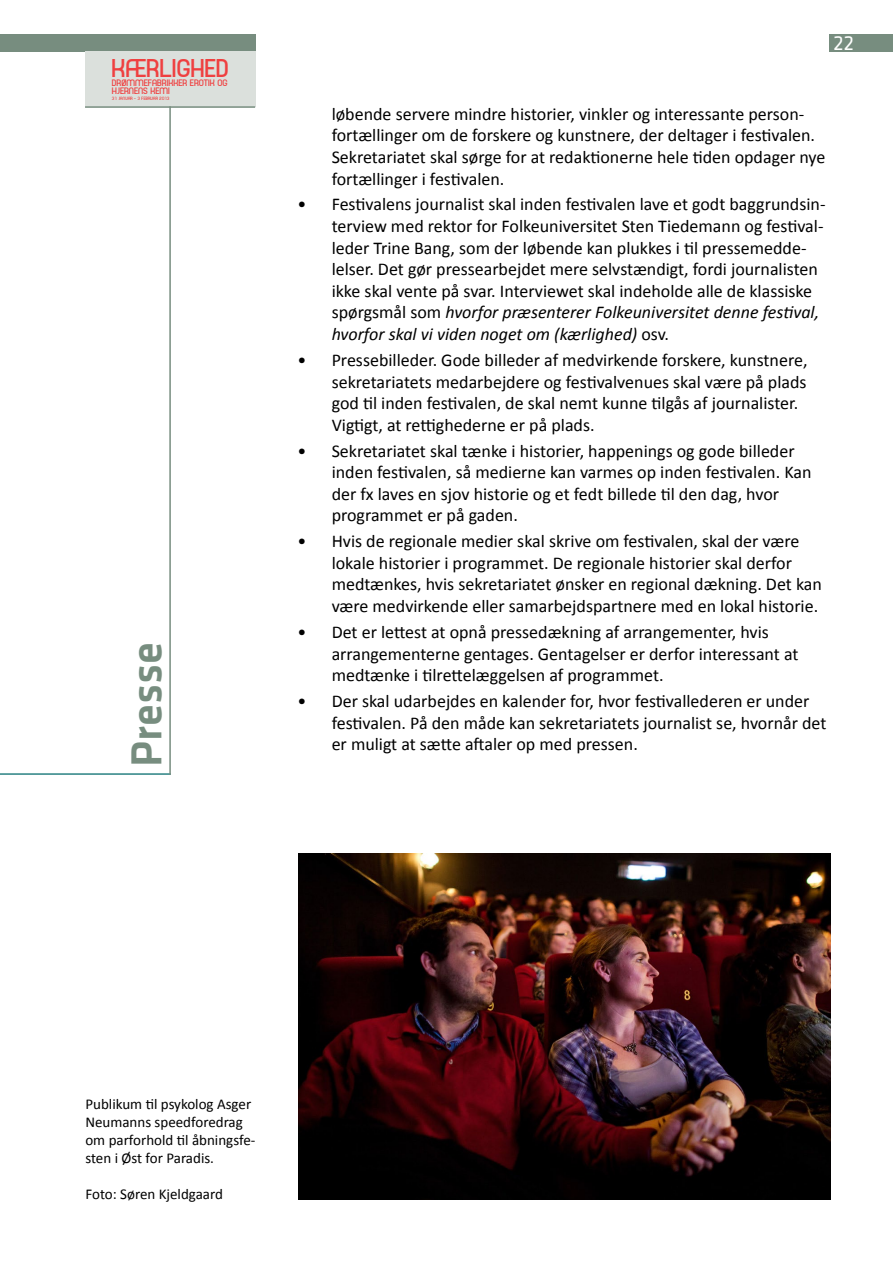
<style>
.page{position:relative;width:893px;height:1263px;background:#fff}
.page>*{position:absolute;margin:0;border:0;box-sizing:border-box;transform-origin:0 0}
.t1{font:500 45px "Klavika";color:#778d7f}
.t2{font:24.45px "Planet Estyle";color:#ef4040}
.t3{font:21px "Klavika";color:#fff}
.t4{font:18px/21.6px "Calibri";color:#000}
.t5{font:15px/18px "Calibri";color:#000}
.t6{font:8.85px/8.4px "Planet Estyle";color:#ef4040}
.t7{font:4.5px "Planet Estyle";color:#ef4040}
.s1{font-style:italic}
</style>
<div class="page">
<div style="left:0;top:34px;width:255px;height:17px;background:#778d7f"></div>
<div style="left:85px;top:51px;width:170px;height:55px;background:#dbe0dc"></div>
<hr style="left:0;top:773px;width:171px;height:2px;background:#298182">
<hr style="left:169px;top:106px;width:2px;height:669px;background:#778d7f">
<div style="left:829px;top:34px;width:64px;height:17px;background:#778d7f"></div>
<hr style="left:85px;top:106px;width:170px;height:2px;background:#778d7f">
<img style="left:299px;top:853px;width:531px;height:346px">
<h2 class="t2" style="left:113px;top:52px;width:118px">KÆRLIGHED</h2>
<p class="t6" style="left:112px;top:79px;width:117px">DRØMMEFABRIKKER EROTIK OG<br>HJERNENS KEMI</p>
<p class="t7" style="left:112px;top:96px;width:59px">31 JANUAR - 3 FEBRUAR 2013</p>
<h1 class="t1" style="left:116px;top:767px;width:126px;rotate:-90deg">Presse</h1>
<p class="t3" style="left:833px;top:29px;width:22px">22</p>
<p class="t4" style="left:332px;top:103px;width:495px">løbende servere mindre historier, vinkler og interessante person&shy;fortællinger om de forskere og kunstnere, der deltager i festivalen.<br>Sekretariatet skal sørge for at redaktionerne hele tiden opdager nye fortællinger i festivalen.</p>
<p class="t4" style="left:332px;top:194px;width:495px;text-indent:-34px">• Festivalens journalist skal inden festivalen lave et godt baggrundsin&shy;terview med rektor for Folkeuniversitet Sten Tiedemann og festival&shy;leder Trine Bang, som der løbende kan plukkes i til pressemedde&shy;lelser. Det gør pressearbejdet mere selvstændigt, fordi journalisten ikke skal vente på svar. Interviewet skal indeholde alle de klassiske spørgsmål som <span class="s1">hvorfor præsenterer Folkeuniversitet denne festival, hvorfor skal vi viden noget om (kærlighed)</span> osv.</p>
<p class="t4" style="left:332px;top:349px;width:477px;text-indent:-34px">• Pressebilleder. Gode billeder af medvirkende forskere, kunstnere, sekretariatets medarbejdere og festivalvenues skal være på plads god til inden festivalen, de skal nemt kunne tilgås af journalister.<br>Vigtigt, at rettighederne er på plads.</p>
<p class="t4" style="left:332px;top:440px;width:481px;text-indent:-34px">• Sekretariatet skal tænke i historier, happenings og gode billeder inden festivalen, så medierne kan varmes op inden festivalen. Kan der fx laves en sjov historie og et fedt billede til den dag, hvor programmet er på gaden.</p>
<p class="t4" style="left:332px;top:530px;width:492px;text-indent:-34px">• Hvis de regionale medier skal skrive om festivalen, skal der være lokale historier i programmet. De regionale historier skal derfor medtænkes, hvis sekretariatet ønsker en regional dækning. Det kan være medvirkende eller samarbejdspartnere med en lokal historie.</p>
<p class="t4" style="left:332px;top:621px;width:468px;text-indent:-34px">• Det er lettest at opnå pressedækning af arrangementer, hvis arrangementerne gentages. Gentagelser er derfor interessant at medtænke i tilrettelæggelsen af programmet.</p>
<p class="t4" style="left:332px;top:690px;width:496px;text-indent:-34px">• Der skal udarbejdes en kalender for, hvor festivallederen er under festivalen. På den måde kan sekretariatets journalist se, hvornår det er muligt at sætte aftaler op med pressen.</p>
<p class="t5" style="left:85px;top:1095px;width:171px">Publikum til psykolog Asger<br>Neumanns speedforedrag om parforhold til åbningsfe&shy;sten i Øst for Paradis.</p>
<p class="t5" style="left:85px;top:1185px;width:139px">Foto: Søren Kjeldgaard</p>
</div>
